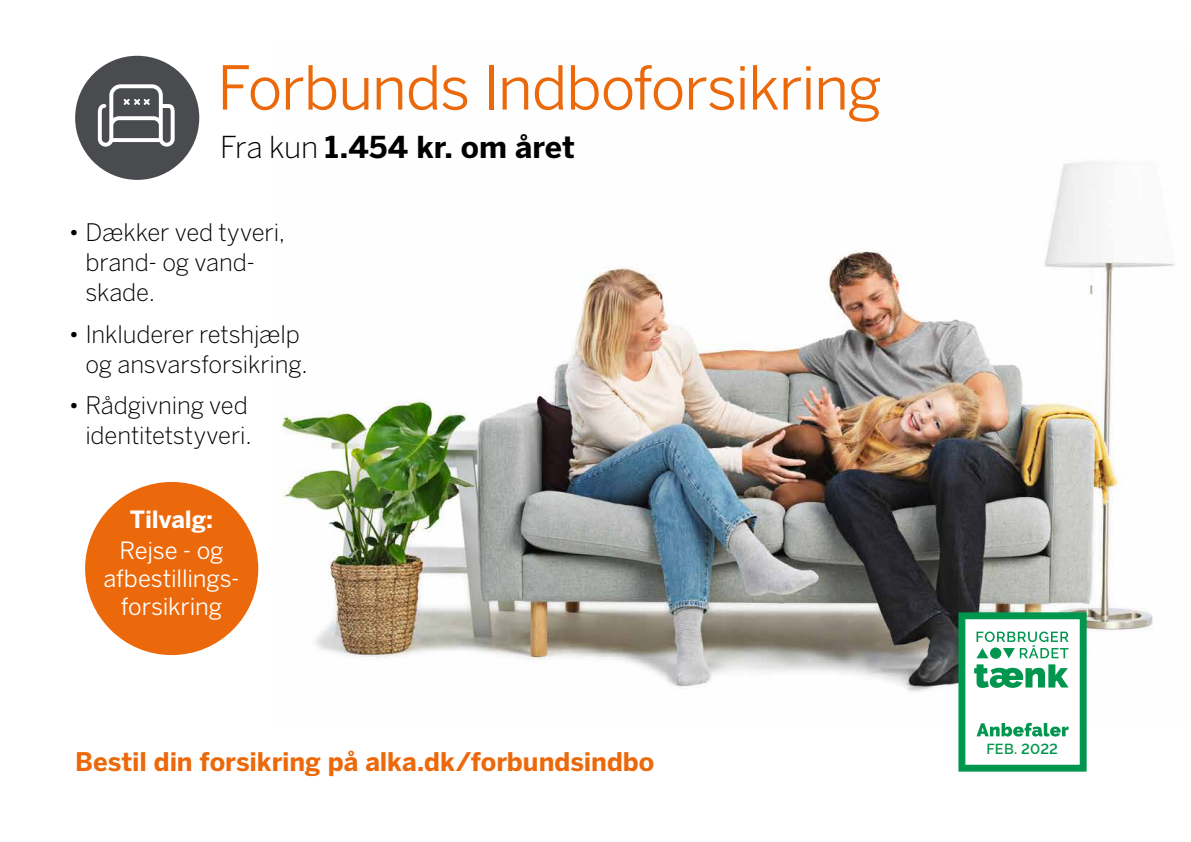
<style>
.page{position:relative;width:1191px;height:842px;background:#fff}
.page>*{position:absolute;margin:0;border:0;box-sizing:border-box;transform-origin:0 0}
.t1{font:60px "Benton Sans";letter-spacing:-.02em;color:#eb690b}
.t2{font:700 30px "Benton Sans";color:#000}
.t3{font:700 25.6px "Benton Sans";letter-spacing:-.005em;color:#eb690b}
.t4{font:300 24px/30px "Benton Sans";letter-spacing:-.005em;color:#000}
.t5{font:23.6px/27.8px "Benton Sans";letter-spacing:-.005em;color:#fff;text-align:center}
.t6{font:700 23.6px "Benton Sans";letter-spacing:-.005em;color:#fff}
.t7{font:600 14.4px "Raleway";letter-spacing:.015em;color:#0c964e}
.s1{font-weight:300}
.s2{color:#00964e}
</style>
<div class="page">
<img style="left:282px;top:162px;width:893px;height:559px">
<div style="left:85px;top:482px;width:173px;height:173px;background:#eb690b;border-radius:50%"></div>
<div style="left:75px;top:56px;width:124px;height:124px;background:#494b4f;border-radius:50%"></div>
<svg style="left:98px;top:84px;width:77px;height:63px"></svg>
<svg style="left:958px;top:612px;width:128px;height:160px"></svg>
<h1 class="t1" style="left:217px;top:52px;width:666px">Forbunds Indboforsikring</h1>
<p class="t2" style="left:220px;top:129px;width:356px"><span class="s1">Fra kun</span> 1.454 kr. om året</p>
<p class="t4" style="left:85px;top:217px;width:201px;text-indent:-17px">• Dækker ved tyveri, brand- og vand&shy;skade.</p>
<p class="t4" style="left:85px;top:319px;width:224px;text-indent:-17px">• Inkluderer retshjælp og ansvarsforsikring.</p>
<p class="t4" style="left:68px;top:390px;width:185px;text-align:right">• Rådgivning ved identitetstyveri.</p>
<p class="t6" style="left:130px;top:505px;width:85px">Tilvalg:</p>
<p class="t5" style="left:103px;top:536px;width:138px">Rejse - og afbestillings&shy;forsikring</p>
<p class="t3" style="left:75px;top:747px;width:581px">Bestil din forsikring på alka.dk/forbundsindbo</p>
<p class="t7" style="left:986px;top:740px;width:73px">FEB. <span class="s2">2022</span></p>
</div>
